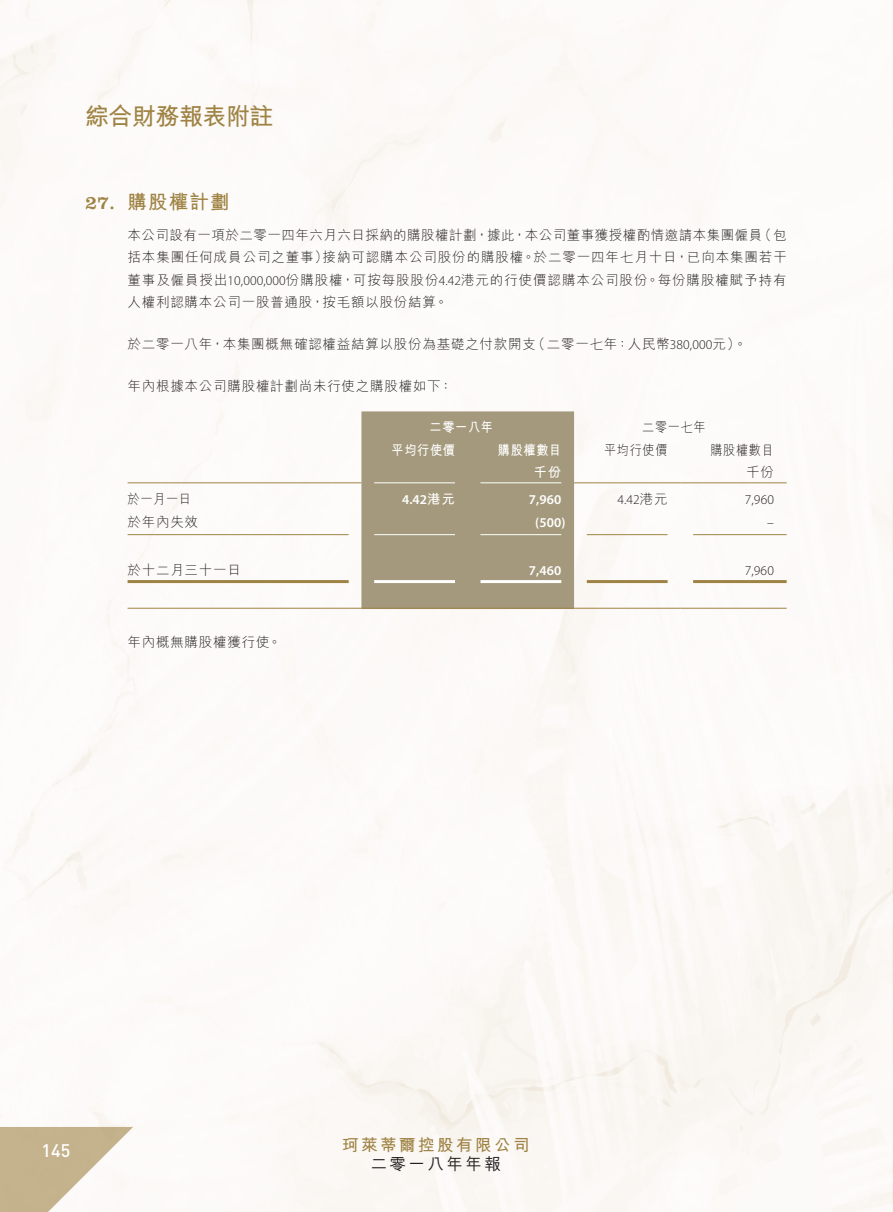
<style>
.page{position:relative;width:893px;height:1212px;background:#fff}
.page>*{position:absolute;margin:0;border:0;box-sizing:border-box;transform-origin:0 0}
.t1{font:700 24px "M Hei HK";letter-spacing:-.02em;color:#9f8344}
.t2{font:700 19.5px "M Hei HK";letter-spacing:.055em;color:#9f8344}
.t3{font:19.5px "Clarendon LT Std";color:#9f8344}
.t4{font:500 18px "DIN Pro";color:#fff}
.t5{font:700 16.5px "M Hei HK";letter-spacing:.15em;color:#9f8344}
.t6{font:500 16.5px "M Hei HK";letter-spacing:.15em;color:#231f20}
.t7{font:300 13.5px/22.5px "M Hei HK";letter-spacing:.055em;color:#231f20}
.t8{font:300 13.5px/22.5px "M Hei HK";letter-spacing:.035em;color:#231f20}
.t9{font:600 13.5px "Myriad Pro";letter-spacing:.005em;color:#fff}
.t10{font:300 13.5px "M Hei HK";letter-spacing:.055em;color:#231f20;scale:.9 1}
.t11{font:300 13.5px "Myriad Pro";letter-spacing:.005em;color:#231f20}
.t12{font:700 13.5px "M Hei HK";letter-spacing:.055em;color:#fff;scale:.9 1}
.t13{font:700 13.5px "M Hei HK";letter-spacing:.055em;color:#fff}
.s1{font-family:"Myriad Pro"}
.s2{font-family:"M Hei HK";font-weight:700}
.s3{font-family:"M Hei HK"}
</style>
<div class="page">
<svg style="left:0;top:1127px;width:133px;height:85px"></svg>
<div style="left:361px;top:411px;width:213px;height:197px;background:#a4997c"></div>
<hr style="left:128px;top:482px;width:233px;height:1px;background:#9f8344">
<hr style="left:374px;top:482px;width:81px;height:1px;background:#fff">
<hr style="left:480px;top:482px;width:81px;height:1px;background:#fff">
<hr style="left:574px;top:482px;width:106px;height:1px;background:#9f8344">
<hr style="left:680px;top:482px;width:107px;height:1px;background:#9f8344">
<hr style="left:128px;top:534px;width:221px;height:1px;background:#9f8344">
<hr style="left:374px;top:534px;width:81px;height:1px;background:#fff">
<hr style="left:480px;top:534px;width:81px;height:1px;background:#fff">
<hr style="left:587px;top:534px;width:81px;height:1px;background:#9f8344">
<hr style="left:693px;top:534px;width:94px;height:1px;background:#9f8344">
<hr style="left:128px;top:580px;width:221px;height:3px;background:#9f8344">
<hr style="left:374px;top:580px;width:81px;height:3px;background:#fff">
<hr style="left:480px;top:580px;width:81px;height:3px;background:#fff">
<hr style="left:587px;top:580px;width:81px;height:3px;background:#9f8344">
<hr style="left:693px;top:580px;width:94px;height:3px;background:#9f8344">
<hr style="left:128px;top:608px;width:233px;height:1px;background:#9f8344">
<hr style="left:361px;top:608px;width:107px;height:1px;background:#9f8344">
<hr style="left:468px;top:608px;width:106px;height:1px;background:#9f8344">
<hr style="left:574px;top:608px;width:106px;height:1px;background:#9f8344">
<hr style="left:680px;top:608px;width:107px;height:1px;background:#9f8344">
<h1 class="t1" style="left:85px;top:99px;width:190px">綜合財務報表附註</h1>
<h2 class="t3" style="left:85px;top:191px;width:31px">27.</h2>
<h2 class="t2" style="left:128px;top:187px;width:103px">購股權計劃</h2>
<p class="t7" style="left:758px;top:223px;width:30px">（包</p>
<p class="t8" style="left:323px;top:223px;width:466px;text-indent:-195px">本公司設有一項於二零一四年六月六日採納的購股權計劃，據此，本公司董事獲授權酌情邀請本集團僱員<br>接納可認購本公司股份的購股權。於二零一四年七月十日，已向本集團若干</p>
<p class="t7" style="left:128px;top:246px;width:660px">括本集團任何成員公司之董事）<br>董事及僱員授出<span class="s1">10,000,000</span>份購股權，可按每股股份<span class="s1">4.42</span>港元的行使價認購本公司股份。每份購股權賦予持有人權利認購本公司一股普通股，按毛額以股份結算。</p>
<p class="t7" style="left:532px;top:333px;width:217px">（二零一七年：人民幣<span class="s1">380,000</span>元。(</p>
<p class="t7" style="left:128px;top:333px;width:410px">於二零一八年，本集團概無確認權益結算以股份為基礎之付款開支</p>
<p class="t7" style="left:128px;top:374px;width:327px">年內根據本公司購股權計劃尚未行使之購股權如下：</p>
<p class="t12" style="left:430px;top:417px;width:72px">二零一八年</p>
<p class="t10" style="left:642px;top:420px;width:72px">二零一七年</p>
<p class="t12" style="left:391px;top:440px;width:72px">平均行使價</p>
<p class="t12" style="left:498px;top:440px;width:72px">購股權數目</p>
<p class="t10" style="left:604px;top:443px;width:72px">平均行使價</p>
<p class="t10" style="left:710px;top:443px;width:72px">購股權數目</p>
<p class="t13" style="left:534px;top:462px;width:29px">千份</p>
<p class="t7" style="left:746px;top:461px;width:29px">千份</p>
<p class="t10" style="left:128px;top:492px;width:72px">於一月一日</p>
<p class="t9" style="left:402px;top:491px;width:54px">4.42<span class="s2">港元</span></p>
<p class="t9" style="left:529px;top:491px;width:34px">7,960</p>
<p class="t11" style="left:617px;top:492px;width:52px">4.42<span class="s3">港元</span></p>
<p class="t11" style="left:745px;top:492px;width:31px">7,960</p>
<p class="t7" style="left:128px;top:510px;width:72px">於年內失效</p>
<p class="t9" style="left:535px;top:514px;width:32px">)500(</p>
<p class="t11" style="left:767px;top:514px;width:8px">–</p>
<p class="t7" style="left:128px;top:558px;width:115px">於十二月三十一日</p>
<p class="t9" style="left:529px;top:562px;width:34px">7,460</p>
<p class="t11" style="left:745px;top:562px;width:31px">7,960</p>
<p class="t7" style="left:128px;top:631px;width:155px">年內概無購股權獲行使。</p>
<h3 class="t4" style="left:42px;top:1138px;width:30px">145</h3>
<p class="t5" style="left:342px;top:1132px;width:189px">珂萊蒂爾控股有限公司</p>
<p class="t6" style="left:371px;top:1152px;width:132px">二零一八年年報</p>
</div>
